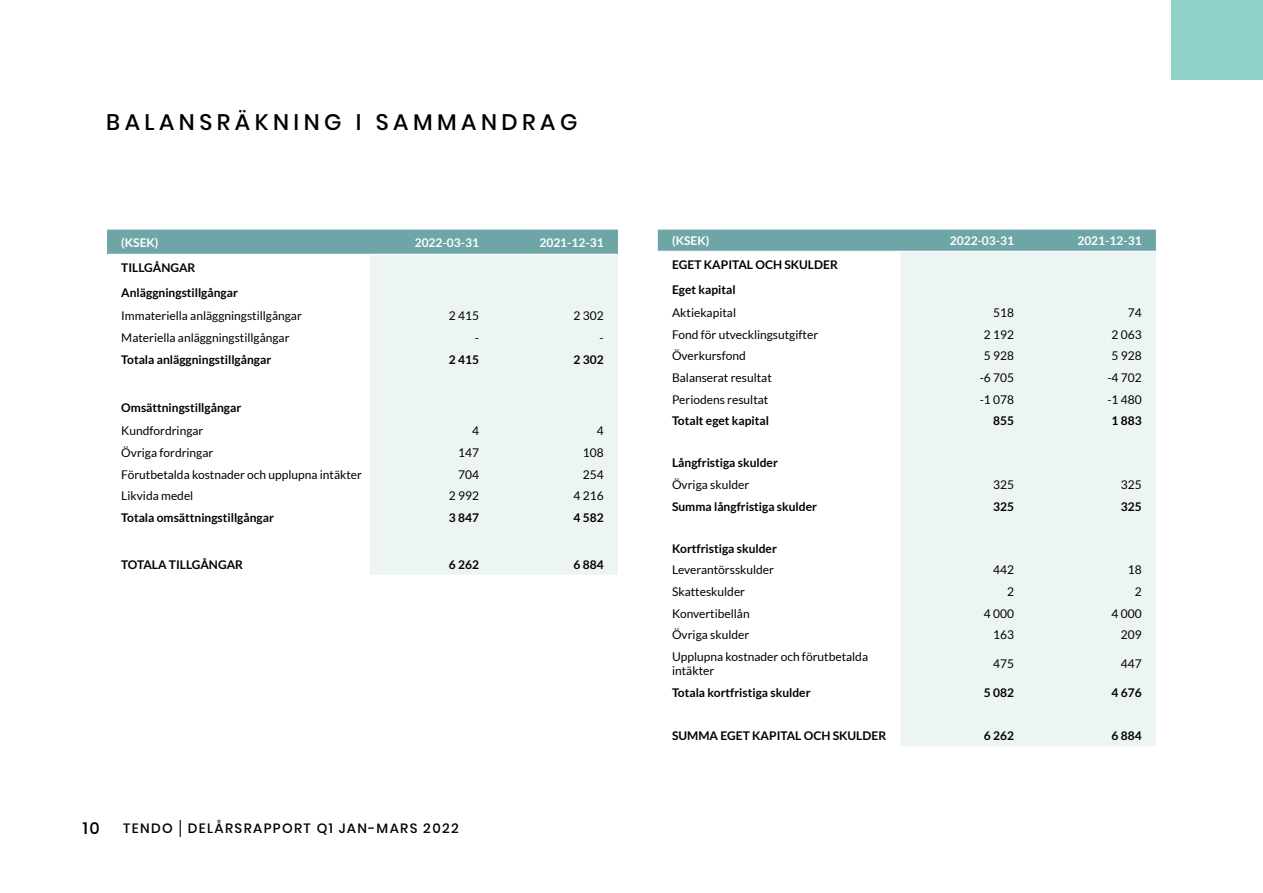
<style>
.page{position:relative;width:1263px;height:893px;background:#fff}
.page>*{position:absolute;margin:0;border:0;box-sizing:border-box;transform-origin:0 0}
.t1{font:500 22.5px "Poppins";letter-spacing:.2em;color:#000}
.t2{font:500 16.5px "Poppins";color:#000}
.t3{font:500 13.5px "Poppins";letter-spacing:.1em;color:#000}
.t4{font:12px/14.4px "Lato";color:#000}
.t5{font:700 12px/25px "Lato";color:#000}
.t6{font:700 12px "Lato";color:#fff}
</style>
<div class="page">
<svg style="left:180px;top:820px;width:1px;height:17px"></svg>
<div style="left:107px;top:230px;width:511px;height:24px;background:#6ea6a7"></div>
<div style="left:370px;top:254px;width:248px;height:321px;background:#ecf4f4"></div>
<hr style="left:370px;top:254px;width:123px;height:1px;background:#fff">
<hr style="left:493px;top:254px;width:124px;height:1px;background:#fff">
<div style="left:658px;top:230px;width:498px;height:21px;background:#6ea6a7"></div>
<div style="left:901px;top:251px;width:255px;height:495px;background:#ecf4f4"></div>
<hr style="left:901px;top:251px;width:127px;height:1px;background:#fff">
<hr style="left:1028px;top:251px;width:127px;height:1px;background:#fff">
<div style="left:1171px;top:0;width:92px;height:80px;background:#90d1c9"></div>
<h1 class="t1" style="left:106px;top:109px;width:473px">BALANSRÄKNING I SAMMANDRAG</h1>
<p class="t6" style="left:121px;top:236px;width:39px">(KSEK)</p>
<p class="t6" style="left:415px;top:236px;width:66px">2022-03-31</p>
<p class="t6" style="left:539px;top:236px;width:66px">2021-12-31</p>
<p class="t5" style="left:121px;top:255px;width:118px">TILLGÅNGAR<br>Anläggningstillgångar</p>
<p class="t4" style="left:121px;top:309px;width:182px">Immateriella anläggningstillgångar</p>
<p class="t4" style="left:449px;top:309px;width:32px">2 415</p>
<p class="t4" style="left:574px;top:309px;width:32px">2 302</p>
<p class="t4" style="left:121px;top:330px;width:170px">Materiella anläggningstillgångar</p>
<p class="t4" style="left:475px;top:330px;width:6px">-</p>
<p class="t4" style="left:599px;top:330px;width:6px">-</p>
<p class="t5" style="left:121px;top:346px;width:151px">Totala anläggningstillgångar</p>
<p class="t5" style="left:449px;top:346px;width:32px">2 415</p>
<p class="t5" style="left:574px;top:346px;width:32px">2 302</p>
<p class="t5" style="left:121px;top:395px;width:121px">Omsättningstillgångar</p>
<p class="t4" style="left:121px;top:424px;width:84px">Kundfordringar</p>
<p class="t4" style="left:472px;top:424px;width:8px">4</p>
<p class="t4" style="left:597px;top:424px;width:8px">4</p>
<p class="t4" style="left:121px;top:445px;width:94px">Övriga fordringar</p>
<p class="t4" style="left:458px;top:445px;width:22px">147</p>
<p class="t4" style="left:583px;top:445px;width:22px">108</p>
<p class="t4" style="left:121px;top:467px;width:242px">Förutbetalda kostnader och upplupna intäkter</p>
<p class="t4" style="left:458px;top:467px;width:22px">704</p>
<p class="t4" style="left:583px;top:467px;width:22px">254</p>
<p class="t4" style="left:121px;top:489px;width:74px">Likvida medel</p>
<p class="t4" style="left:449px;top:489px;width:32px">2 992</p>
<p class="t4" style="left:574px;top:489px;width:32px">4 216</p>
<p class="t5" style="left:121px;top:505px;width:154px">Totala omsättningstillgångar</p>
<p class="t5" style="left:449px;top:505px;width:32px">3 847</p>
<p class="t5" style="left:574px;top:505px;width:32px">4 582</p>
<p class="t5" style="left:121px;top:552px;width:123px">TOTALA TILLGÅNGAR</p>
<p class="t5" style="left:449px;top:552px;width:32px">6 262</p>
<p class="t5" style="left:574px;top:552px;width:32px">6 884</p>
<h2 class="t2" style="left:83px;top:818px;width:18px">10</h2>
<p class="t3" style="left:123px;top:821px;width:337px">TENDO DELÅRSRAPPORT Q1 JAN-MARS 2022</p>
<p class="t6" style="left:672px;top:234px;width:39px">(KSEK)</p>
<p class="t6" style="left:950px;top:234px;width:66px">2022-03-31</p>
<p class="t6" style="left:1077px;top:234px;width:66px">2021-12-31</p>
<p class="t5" style="left:672px;top:252px;width:167px">EGET KAPITAL OCH SKULDER<br>Eget kapital</p>
<p class="t4" style="left:672px;top:305px;width:65px">Aktiekapital</p>
<p class="t4" style="left:993px;top:305px;width:22px">518</p>
<p class="t4" style="left:1128px;top:305px;width:15px">74</p>
<p class="t4" style="left:672px;top:327px;width:148px">Fond för utvecklingsutgifter</p>
<p class="t4" style="left:984px;top:327px;width:32px">2 192</p>
<p class="t4" style="left:1111px;top:327px;width:32px">2 063</p>
<p class="t4" style="left:672px;top:349px;width:75px">Överkursfond</p>
<p class="t4" style="left:984px;top:349px;width:32px">5 928</p>
<p class="t4" style="left:1111px;top:349px;width:32px">5 928</p>
<p class="t4" style="left:672px;top:370px;width:101px">Balanserat resultat</p>
<p class="t4" style="left:980px;top:370px;width:36px">-6 705</p>
<p class="t4" style="left:1107px;top:370px;width:36px">-4 702</p>
<p class="t4" style="left:672px;top:392px;width:98px">Periodens resultat</p>
<p class="t4" style="left:980px;top:392px;width:36px">-1 078</p>
<p class="t4" style="left:1107px;top:392px;width:36px">-1 480</p>
<p class="t5" style="left:672px;top:408px;width:98px">Totalt eget kapital</p>
<p class="t5" style="left:993px;top:408px;width:22px">855</p>
<p class="t5" style="left:1111px;top:408px;width:32px">1 883</p>
<p class="t5" style="left:672px;top:450px;width:107px">Långfristiga skulder</p>
<p class="t4" style="left:672px;top:477px;width:79px">Övriga skulder</p>
<p class="t4" style="left:993px;top:477px;width:22px">325</p>
<p class="t4" style="left:1121px;top:477px;width:22px">325</p>
<p class="t5" style="left:672px;top:494px;width:146px">Summa långfristiga skulder</p>
<p class="t5" style="left:993px;top:494px;width:22px">325</p>
<p class="t5" style="left:1121px;top:494px;width:22px">325</p>
<p class="t5" style="left:672px;top:535px;width:106px">Kortfristiga skulder</p>
<p class="t4" style="left:672px;top:563px;width:103px">Leverantörsskulder</p>
<p class="t4" style="left:993px;top:563px;width:22px">442</p>
<p class="t4" style="left:1128px;top:563px;width:15px">18</p>
<p class="t4" style="left:672px;top:584px;width:75px">Skatteskulder</p>
<p class="t4" style="left:1007px;top:584px;width:8px">2</p>
<p class="t4" style="left:1135px;top:584px;width:8px">2</p>
<p class="t4" style="left:672px;top:606px;width:79px">Konvertibellån</p>
<p class="t4" style="left:984px;top:606px;width:32px">4 000</p>
<p class="t4" style="left:1111px;top:606px;width:32px">4 000</p>
<p class="t4" style="left:672px;top:628px;width:79px">Övriga skulder</p>
<p class="t4" style="left:993px;top:628px;width:22px">163</p>
<p class="t4" style="left:1121px;top:628px;width:22px">209</p>
<p class="t4" style="left:672px;top:649px;width:198px">Upplupna kostnader och förutbetalda intäkter</p>
<p class="t4" style="left:993px;top:656px;width:22px">475</p>
<p class="t4" style="left:1121px;top:656px;width:22px">447</p>
<p class="t5" style="left:672px;top:680px;width:140px">Totala kortfristiga skulder</p>
<p class="t5" style="left:984px;top:680px;width:32px">5 082</p>
<p class="t5" style="left:1111px;top:680px;width:32px">4 676</p>
<p class="t5" style="left:672px;top:723px;width:216px">SUMMA EGET KAPITAL OCH SKULDER</p>
<p class="t5" style="left:984px;top:723px;width:32px">6 262</p>
<p class="t5" style="left:1111px;top:723px;width:32px">6 884</p>
</div>
